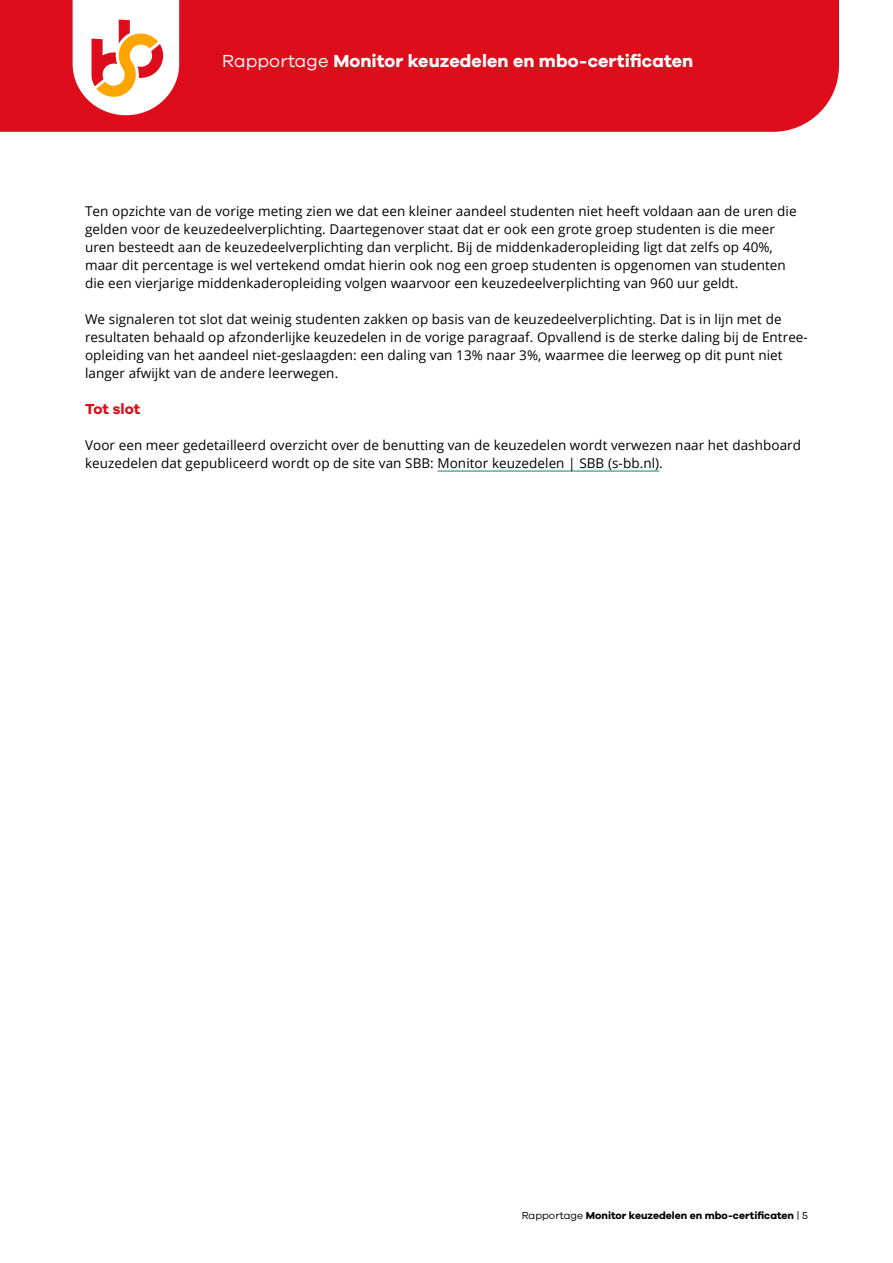
<style>
.page{position:relative;width:893px;height:1263px;background:#fff}
.page>*{position:absolute;margin:0;border:0;box-sizing:border-box;transform-origin:0 0}
.t1{font:700 18px "Galano Grotesque";letter-spacing:.005em;color:#fff}
.H3_PARAGRAAF_-_niet_voor_inhoud{font:700 15px "Galano Grotesque";letter-spacing:.005em;color:#dd0d1c}
.P_BROOD{font:13.5px/18px "Open Sans";letter-spacing:.005em;color:#000}
.t2{font:700 10.5px "Galano Grotesque";color:#000}
.s1{font-weight:400}
</style>
<div class="page">
<div style="left:0;top:0;width:839px;height:132px;background:#dd0d1c"></div>
<svg style="left:73px;top:0;width:106px;height:115px"></svg>
<hr style="left:437px;top:471px;width:222px;height:1px;background:#00897c">
<h1 class="t1" style="left:222px;top:50px;width:473px"><span class="s1">Rapportage</span> Monitor keuzedelen en mbo-certificaten</h1>
<p class="P_BROOD" style="left:85px;top:202px;width:713px">Ten opzichte van de vorige meting zien we dat een kleiner aandeel studenten niet heeft voldaan aan de uren die gelden voor de keuzedeelverplichting. Daartegenover staat dat er ook een grote groep studenten is die meer uren besteedt aan de keuzedeelverplichting dan verplicht. Bij de middenkaderopleiding ligt dat zelfs op 40%, maar dit percentage is wel vertekend omdat hierin ook nog een groep studenten is opgenomen van studenten die een vierjarige middenkaderopleiding volgen waarvoor een keuzedeelverplichting van 960 uur geldt.</p>
<p class="P_BROOD" style="left:85px;top:310px;width:724px">We signaleren tot slot dat weinig studenten zakken op basis van de keuzedeelverplichting. Dat is in lijn met de resultaten behaald op afzonderlijke keuzedelen in de vorige paragraaf. Opvallend is de sterke daling bij de Entree&shy;opleiding van het aandeel niet-geslaagden: een daling van 13% naar 3%, waarmee die leerweg op dit punt niet langer afwijkt van de andere leerwegen.</p>
<h3 class="H3_PARAGRAAF_-_niet_voor_inhoud" style="left:85px;top:400px;width:57px">Tot slot</h3>
<p class="P_BROOD" style="left:85px;top:436px;width:718px">Voor een meer gedetailleerd overzicht over de benutting van de keuzedelen wordt verwezen naar het dashboard keuzedelen dat gepubliceerd wordt op de site van SBB: Monitor keuzedelen | SBB (s-bb.nl).</p>
<p class="t2" style="left:522px;top:1208px;width:288px"><span class="s1">Rapportage</span> Monitor keuzedelen en mbo-certificaten <span class="s1">| 5</span></p>
</div>
